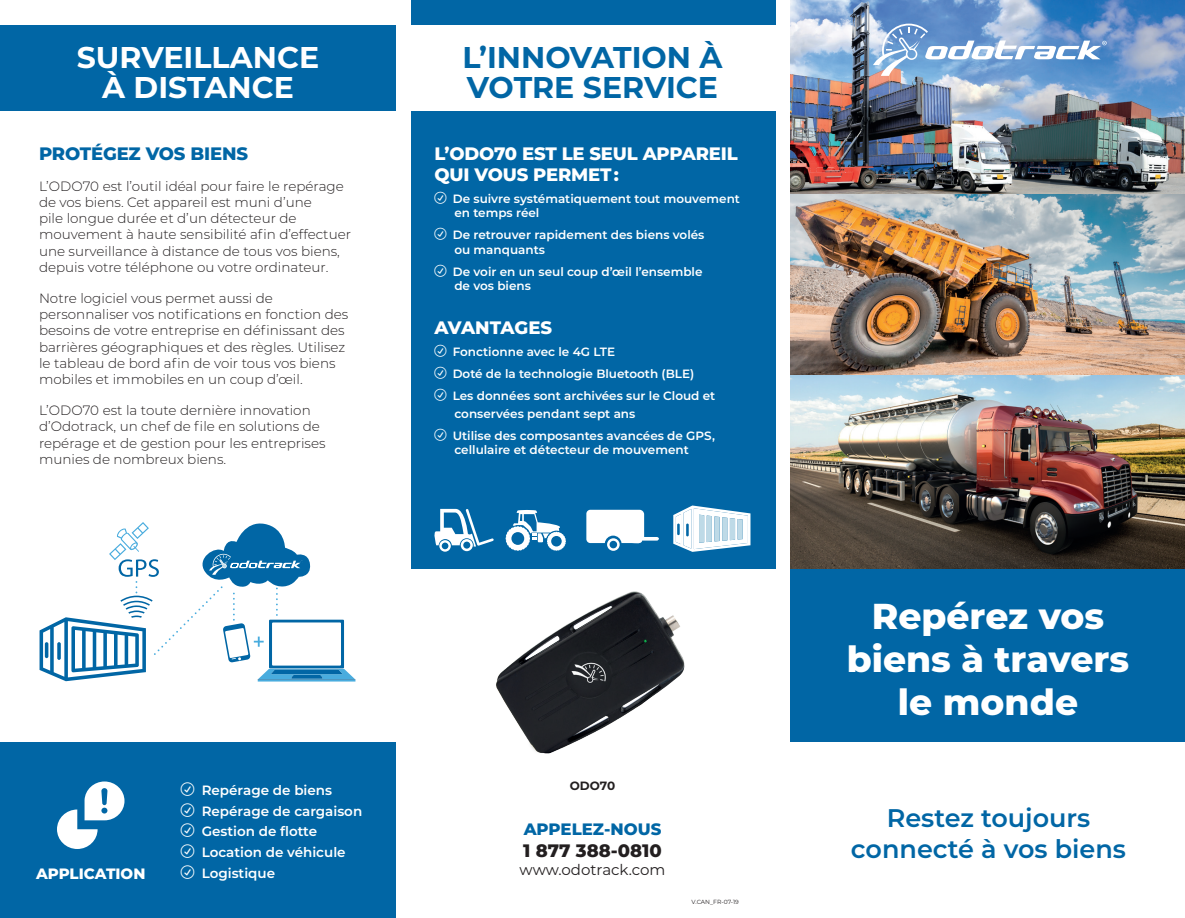
<style>
.page{position:relative;width:1185px;height:918px;background:#fff}
.page>*{position:absolute;margin:0;border:0;box-sizing:border-box;transform-origin:0 0}
.t1{font:800 36px/43.2px "Montserrat";color:#fff;text-align:center}
.t2{font:700 30px/30px "Montserrat";color:#0166a5}
.t3{font:700 30px/30px "Montserrat";color:#fff;text-align:center}
.t4{font:600 25.5px/30.6px "Montserrat";color:#0166a5;text-align:center}
.t5{font:800 18px/21.6px "Montserrat";letter-spacing:-.01em;color:#fff}
.t6{font:800 18px "Montserrat";letter-spacing:-.01em;color:#0166a5}
.t7{font:800 18px "Montserrat";color:#231f20}
.t8{font:800 16.5px "Montserrat";color:#0166a5}
.t9{font:15px "Montserrat";color:#231f20}
.t10{font:800 15px "Montserrat";color:#fff}
.t11{font:300 13.5px/16.2px "Montserrat";color:#231f20}
.t12{font:600 13.5px/20.7px "Montserrat";color:#fff}
.t13{font:600 12px/14.4px "Montserrat";color:#fff}
.t14{font:700 12px "Montserrat";color:#231f20}
.t15{font:6px "Montserrat";color:#231f20}
</style>
<div class="page">
<div style="left:411px;top:0;width:365px;height:568px;background:#0166a5"></div>
<div style="left:790px;top:568px;width:395px;height:174px;background:#0166a5"></div>
<div style="left:0;top:742px;width:396px;height:176px;background:#0166a5"></div>
<svg style="left:57px;top:782px;width:68px;height:67px"></svg>
<div style="left:0;top:26px;width:396px;height:85px;background:#0166a5"></div>
<div style="left:396px;top:26px;width:394px;height:85px;background:#fff"></div>
<svg style="left:40px;top:522px;width:316px;height:160px"></svg>
<svg style="left:506px;top:510px;width:60px;height:41px"></svg>
<svg style="left:586px;top:510px;width:73px;height:41px"></svg>
<svg style="left:673px;top:506px;width:77px;height:46px;background:#bcd7e7"></svg>
<svg style="left:434px;top:509px;width:60px;height:43px"></svg>
<img style="left:496px;top:591px;width:189px;height:163px">
<img style="left:790px;top:0;width:395px;height:568px">
<svg style="left:873px;top:24px;width:234px;height:84px;background:#8dabce"></svg>
<h2 class="t3" style="left:77px;top:41px;width:244px">SURVEILLANCE<br>À DISTANCE</h2>
<h2 class="t2" style="left:462px;top:41px;width:262px">L’INNOVATION À<br>VOTRE SERVICE</h2>
<h3 class="t6" style="left:39px;top:140px;width:210px">PROTÉGEZ VOS BIENS</h3>
<p class="t11" style="left:39px;top:177px;width:314px">L’ODO70 est l’outil idéal pour faire le repérage de vos biens. Cet appareil est muni d’une<br>pile longue durée et d’un détecteur de mouvement à haute sensibilité afin d’effectuer une surveillance à distance de tous vos biens, depuis votre téléphone ou votre ordinateur.</p>
<p class="t11" style="left:39px;top:290px;width:311px">Notre logiciel vous permet aussi de personnaliser vos notifications en fonction des besoins de votre entreprise en définissant des barrières géographiques et des règles. Utilisez le tableau de bord afin de voir tous vos biens mobiles et immobiles en un coup d’œil.</p>
<p class="t11" style="left:39px;top:402px;width:288px">L’ODO70 est la toute dernière innovation d’Odotrack, un chef de file en solutions de repérage et de gestion pour les entreprises munies de nombreux biens.</p>
<h3 class="t5" style="left:435px;top:141px;width:305px">L’ODO70 EST LE SEUL APPAREIL<br>QUI VOUS PERMET :</h3>
<p class="t13" style="left:453px;top:191px;width:289px">De suivre systématiquement tout mouvement en temps réel</p>
<p class="t13" style="left:453px;top:227px;width:253px">De retrouver rapidement des biens volés ou manquants</p>
<p class="t13" style="left:453px;top:264px;width:251px">De voir en un seul coup d’œil l’ensemble de vos biens</p>
<h3 class="t5" style="left:435px;top:316px;width:119px">AVANTAGES</h3>
<p class="t13" style="left:453px;top:340px;width:264px;line-height:21.9px">Fonctionne avec le 4G LTE<br>Doté de la technologie Bluetooth (BLE)<br>Les données sont archivées sur le Cloud et</p>
<p class="t13" style="left:453px;top:402px;width:264px;line-height:21.9px">conservées pendant sept ans<br>Utilise des composantes avancées de GPS,</p>
<p class="t13" style="left:454px;top:442px;width:236px">cellulaire et détecteur de mouvement</p>
<p class="t12" style="left:202px;top:779px;width:162px">Repérage de biens<br>Repérage de cargaison<br>Gestion de flotte<br>Location de véhicule</p>
<p class="t10" style="left:36px;top:863px;width:111px">APPLICATION</p>
<p class="t12" style="left:202px;top:862px;width:75px">Logistique</p>
<p class="t14" style="left:570px;top:777px;width:47px">ODO70</p>
<p class="t8" style="left:524px;top:817px;width:139px">APPELEZ-NOUS</p>
<h3 class="t7" style="left:523px;top:837px;width:140px">1 877 388-0810</h3>
<p class="t9" style="left:520px;top:859px;width:147px">www.odotrack.com</p>
<p class="t15" style="left:692px;top:897px;width:49px">V.CAN_FR-07-19</p>
<h1 class="t1" style="left:847px;top:592px;width:284px">Repérez vos biens à travers le monde</h1>
<h3 class="t4" style="left:851px;top:802px;width:277px">Restez toujours connecté à vos biens</h3>
</div>
